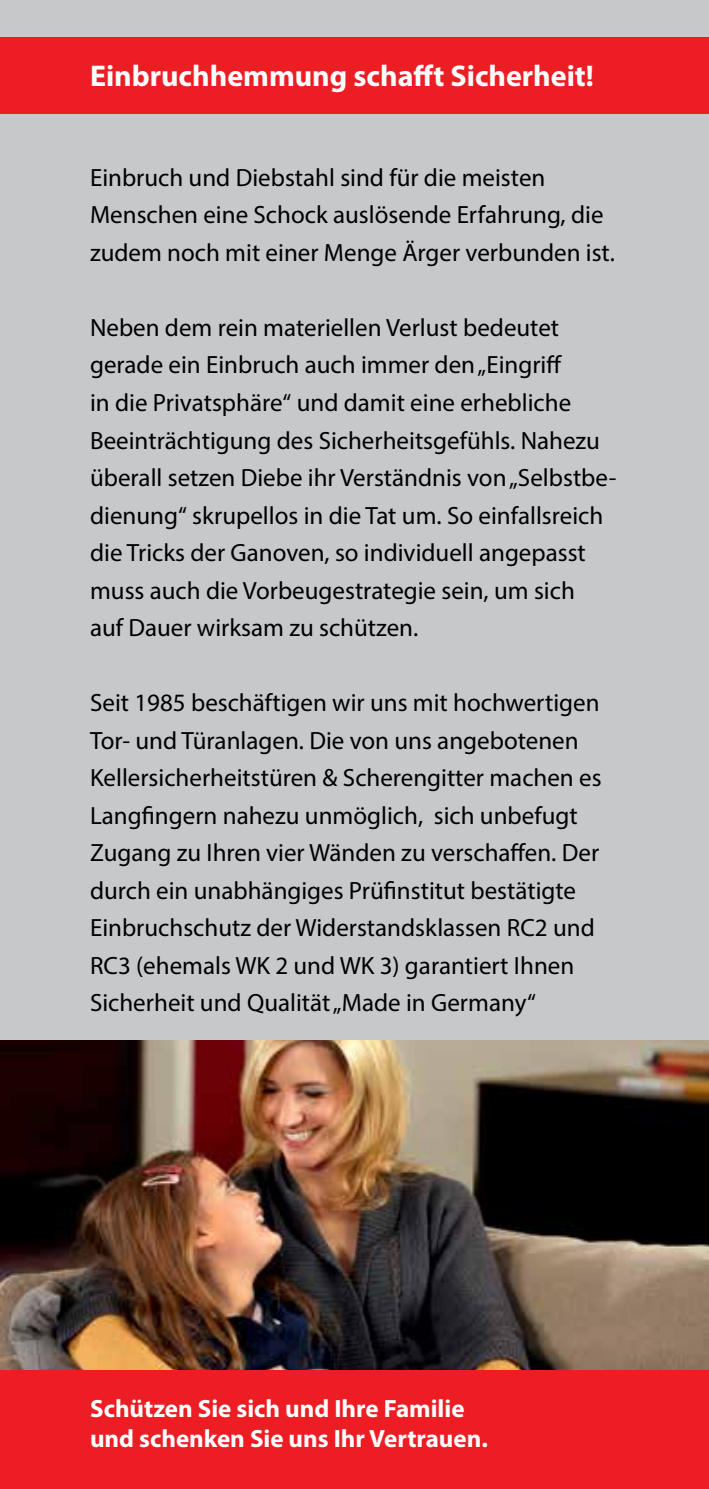
<style>
.page{position:relative;width:709px;height:1489px;background:#fff}
.page>*{position:absolute;margin:0;border:0;box-sizing:border-box;transform-origin:0 0}
.t1{font:700 30px "Myriad Pro";color:#fff}
.t2{font:25px/37.5px "Myriad Pro";color:#000}
.t3{font:700 25px/30px "Myriad Pro";color:#fff}
</style>
<div class="page">
<div style="left:0;top:0;width:709px;height:1040px;background:#c7c8ca"></div>
<img style="left:0;top:1040px;width:709px;height:329px">
<div style="left:0;top:37px;width:709px;height:76px;background:#ed1d24"></div>
<div style="left:0;top:1369px;width:709px;height:119px;background:#ed1d24"></div>
<p class="t1" style="left:90px;top:56px;width:505px">Einbruchhemmung schafft Sicherheit!</p>
<p class="t2" style="left:90px;top:158px;width:526px">Einbruch und Diebstahl sind für die meisten<br>Menschen eine Schock auslösende Erfahrung, die zudem noch mit einer Menge Ärger verbunden ist.</p>
<p class="t2" style="left:90px;top:308px;width:528px">Neben dem rein materiellen Verlust bedeutet gerade ein Einbruch auch immer den „Eingriff<br>in die Privatsphäre“ und damit eine erhebliche Beeinträchtigung des Sicherheitsgefühls. Nahezu überall setzen Diebe ihr Verständnis von „Selbstbe&shy;dienung“ skrupellos in die Tat um. So einfallsreich die Tricks der Ganoven, so individuell angepasst muss auch die Vorbeugestrategie sein, um sich<br>auf Dauer wirksam zu schützen.</p>
<p class="t2" style="left:90px;top:683px;width:513px">Seit 1985 beschäftigen wir uns mit hochwertigen Tor- und Türanlagen. Die von uns angebotenen Kellersicherheitstüren &amp; Scherengitter machen es Langfingern nahezu unmöglich, sich unbefugt Zugang zu Ihren vier Wänden zu verschaffen. Der durch ein unabhängiges Prüfinstitut bestätigte Einbruchschutz der Widerstandsklassen RC2 und RC3 (ehemals WK 2 und WK 3) garantiert Ihnen Sicherheit und Qualität „Made in Germany“</p>
<p class="t3" style="left:90px;top:1392px;width:399px">Schützen Sie sich und Ihre Familie und schenken Sie uns Ihr Vertrauen.</p>
</div>
